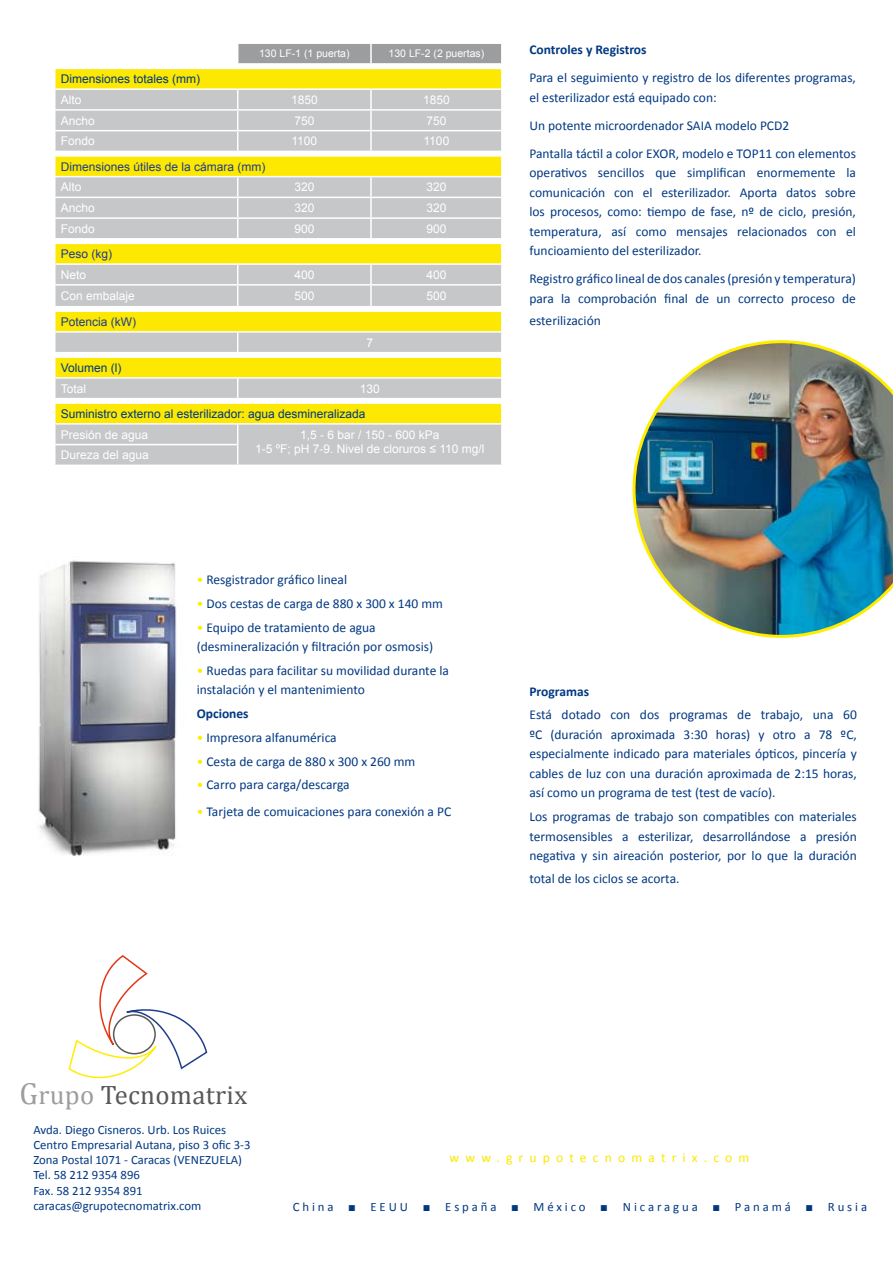
<style>
.page{position:relative;width:893px;height:1263px;background:#fff}
.page>*{position:absolute;margin:0;border:0;box-sizing:border-box;transform-origin:0 0}
.t1{font:26.7px "Cambria";letter-spacing:.01em;color:#58585a}
.t2{font:13.5px/19.5px "Calibri";color:#003882}
.t3{font:700 13.5px "Calibri";color:#003882}
.t4{font:13.5px "Calibri";letter-spacing:.45em;color:#fce800}
.t5{font:12.75px/15.3px "Calibri";color:#003882}
.t6{font:12.75px "Calibri";letter-spacing:.23em;color:#003882}
.t7{font:12px/14.4px "Arial";color:#fff;text-align:center}
.t8{font:12px "Arial";color:#003882}
.t9{font:12px "Arial";color:#1f3d8f}
.t10{font:10.5px "Arial";color:#fff}
.s1{color:#ffed00}
.s2{font-size:30.45px;color:#9c9d9f}
.s3{color:#9c9d9f}
.s4{font-family:"Times New Roman";font-style:italic}
</style>
<div class="page">
<div style="left:56px;top:69px;width:181px;height:19px;background:#fce800"></div>
<svg style="left:56px;top:90px;width:181px;height:375px;background:#d7d394"></svg>
<hr style="left:54px;top:109px;width:184px;height:2px;background:#fff">
<svg style="left:54px;top:69px;width:2px;height:61px"></svg>
<hr style="left:54px;top:130px;width:184px;height:1px;background:#fff">
<hr style="left:54px;top:151px;width:184px;height:1px;background:#fff">
<hr style="left:54px;top:155px;width:184px;height:2px;background:#fff">
<svg style="left:54px;top:156px;width:2px;height:20px"></svg>
<hr style="left:54px;top:176px;width:184px;height:1px;background:#fff">
<hr style="left:54px;top:197px;width:184px;height:1px;background:#fff">
<hr style="left:54px;top:217px;width:184px;height:2px;background:#fff">
<hr style="left:54px;top:238px;width:184px;height:2px;background:#fff">
<hr style="left:54px;top:243px;width:184px;height:1px;background:#fff">
<hr style="left:54px;top:263px;width:184px;height:2px;background:#fff">
<svg style="left:54px;top:198px;width:2px;height:86px"></svg>
<hr style="left:54px;top:284px;width:184px;height:2px;background:#fff">
<hr style="left:54px;top:306px;width:184px;height:1px;background:#fff">
<hr style="left:54px;top:310px;width:184px;height:2px;background:#fff">
<hr style="left:54px;top:331px;width:184px;height:2px;background:#fff">
<hr style="left:54px;top:352px;width:184px;height:1px;background:#fff">
<hr style="left:54px;top:356px;width:184px;height:2px;background:#fff">
<hr style="left:54px;top:377px;width:184px;height:2px;background:#fff">
<hr style="left:54px;top:398px;width:184px;height:1px;background:#fff">
<hr style="left:54px;top:402px;width:184px;height:2px;background:#fff">
<hr style="left:54px;top:423px;width:184px;height:2px;background:#fff">
<svg style="left:55px;top:311px;width:1px;height:133px"></svg>
<hr style="left:54px;top:444px;width:184px;height:1px;background:#fff">
<svg style="left:237px;top:44px;width:265px;height:421px;background:#dad597"></svg>
<hr style="left:501px;top:445px;width:2px;height:20px;background:#fff">
<img style="left:632px;top:340px;width:261px;height:298px">
<img style="left:38px;top:560px;width:139px;height:296px">
<svg style="left:68px;top:955px;width:140px;height:124px"></svg>
<p class="t10" style="left:259px;top:46px;width:92px">130 LF-1 (1 puerta)</p>
<p class="t10" style="left:389px;top:46px;width:97px">130 LF-2 (2 puertas)</p>
<p class="t8" style="left:61px;top:71px;width:141px">Dimensiones totales (mm)</p>
<p class="t7" style="left:61px;top:93px;width:22px">Alto</p>
<p class="t7" style="left:291px;top:93px;width:28px">1850</p>
<p class="t7" style="left:423px;top:93px;width:28px">1850</p>
<p class="t7" style="left:61px;top:113px;width:36px">Ancho</p>
<p class="t7" style="left:294px;top:113px;width:22px">750</p>
<p class="t7" style="left:426px;top:113px;width:22px">750</p>
<p class="t7" style="left:61px;top:134px;width:36px">Fondo</p>
<p class="t7" style="left:291px;top:134px;width:27px">1100</p>
<p class="t7" style="left:423px;top:134px;width:27px">1100</p>
<p class="t9" style="left:61px;top:159px;width:206px">Dimensiones útiles de la cámara (mm)</p>
<p class="t7" style="left:61px;top:180px;width:22px">Alto</p>
<p class="t7" style="left:294px;top:180px;width:22px">320</p>
<p class="t7" style="left:426px;top:180px;width:22px">320</p>
<p class="t7" style="left:61px;top:201px;width:36px">Ancho</p>
<p class="t7" style="left:294px;top:201px;width:22px">320</p>
<p class="t7" style="left:426px;top:201px;width:22px">320</p>
<p class="t7" style="left:61px;top:222px;width:36px">Fondo</p>
<p class="t7" style="left:294px;top:222px;width:22px">900</p>
<p class="t7" style="left:426px;top:222px;width:22px">900</p>
<p class="t9" style="left:61px;top:246px;width:53px">Peso (kg)</p>
<p class="t7" style="left:61px;top:268px;width:27px">Neto</p>
<p class="t7" style="left:294px;top:268px;width:22px">400</p>
<p class="t7" style="left:426px;top:268px;width:22px">400</p>
<p class="t7" style="left:61px;top:288px;width:76px">Con embalaje</p>
<p class="t7" style="left:294px;top:288px;width:22px">500</p>
<p class="t7" style="left:426px;top:288px;width:22px">500</p>
<p class="t9" style="left:61px;top:314px;width:77px">Potencia (kW)</p>
<p class="t7" style="left:366px;top:335px;width:8px">7</p>
<p class="t8" style="left:61px;top:360px;width:62px">Volumen (l)</p>
<p class="t7" style="left:61px;top:381px;width:27px">Total</p>
<p class="t7" style="left:360px;top:381px;width:22px">130</p>
<p class="t8" style="left:61px;top:406px;width:306px">Suministro externo al esterilizador: agua desmineralizada</p>
<p class="t7" style="left:61px;top:427px;width:89px">Presión de agua</p>
<p class="t7" style="left:255px;top:427px;width:231px">1,5 - 6 bar / 150 - 600 kPa<br>1-5 ºF; pH 7-9. Nivel de cloruros ≤ 110 mg/l</p>
<p class="t7" style="left:61px;top:448px;width:90px">Dureza del agua</p>
<p class="t2" style="left:197px;top:569px;width:152px"><span class="s1">•</span> Resgistrador gráfico lineal</p>
<p class="t2" style="left:197px;top:593px;width:248px"><span class="s1">•</span> Dos cestas de carga de 880 x 300 x 140 mm</p>
<p class="t2" style="left:197px;top:617px;width:238px"><span class="s1">•</span> Equipo de tratamiento de agua (desmineralización y filtración por osmosis)</p>
<p class="t2" style="left:197px;top:660px;width:254px"><span class="s1">•</span> Ruedas para facilitar su movilidad durante la instalación y el mantenimiento</p>
<p class="t3" style="left:197px;top:705px;width:54px">Opciones</p>
<p class="t2" style="left:197px;top:727px;width:142px"><span class="s1">•</span> Impresora alfanumérica</p>
<p class="t2" style="left:197px;top:751px;width:220px"><span class="s1">•</span> Cesta de carga de 880 x 300 x 260 mm</p>
<p class="t2" style="left:197px;top:774px;width:154px"><span class="s1">•</span> Carro para carga/descarga</p>
<p class="t2" style="left:197px;top:801px;width:256px"><span class="s1">•</span> Tarjeta de comuicaciones para conexión a PC</p>
<p class="t3" style="left:529px;top:41px;width:119px">Controles y Registros</p>
<p class="t2" style="left:529px;top:67px;width:328px">Para el seguimiento y registro de los diferentes programas, el esterilizador está equipado con:</p>
<p class="t2" style="left:529px;top:111px;width:328px;line-height:28px">Un potente microordenador SAIA modelo PCD2<br>Pantalla táctil a color EXOR, modelo e TOP11 con elementos</p>
<p class="t2" style="left:529px;top:162px;width:328px;text-align:justify">operativos sencillos que simplifican enormemente la comunicación con el esterilizador. Aporta datos sobre los procesos, como: tiempo de fase, nº de ciclo, presión, temperatura, así como mensajes relacionados con el funcioamiento del esterilizador.</p>
<p class="t2" style="left:529px;top:268px;width:328px">Registro gráfico lineal de dos canales (presión y temperatura) para la comprobación final de un correcto proceso de</p>
<p class="t2" style="left:529px;top:310px;width:73px">esterilización</p>
<p class="t3" style="left:529px;top:683px;width:61px">Programas</p>
<p class="t2" style="left:529px;top:704px;width:329px;text-align:justify">Está dotado con dos programas de trabajo, una 60 ºC (duración aproximada 3:30 horas) y otro a 78 ºC, especialmente indicado para materiales ópticos, pincería y cables de luz con una duración aproximada de 2:15 horas, así como un programa de test (test de vacío).</p>
<p class="t2" style="left:529px;top:806px;width:329px;text-align:justify">Los programas de trabajo son compatibles con materiales termosensibles a esterilizar, desarrollándose a presión negativa y sin aireación posterior, por lo que la duración</p>
<p class="t2" style="left:529px;top:868px;width:152px">total de los ciclos se acorta.</p>
<h1 class="t1" style="left:19px;top:1079px;width:229px"><span class="s2">G</span><span class="s3">rupo</span> Tecnomatrix</h1>
<p class="t5" style="left:33px;top:1121px;width:219px">Avda. Diego Cisneros. Urb. Los Ruices<br>Centro Empresarial Autana, piso 3 ofic 3-3<br>Zona Postal 1071 - Caracas (VENEZUELA)<br>Tel. 58 212 9354 896<br>Fax. 58 212 9354 891 caracas@grupotecnomatrix.com</p>
<p class="t4" style="left:449px;top:1149px;width:302px">www.grupotecnomatrix.com</p>
<p class="t6" style="left:293px;top:1198px;width:576px">China <span class="s4">■</span> EEUU <span class="s4">■</span> España <span class="s4">■</span> México <span class="s4">■</span> Nicaragua <span class="s4">■</span> Panamá <span class="s4">■</span> Rusia</p>
</div>
